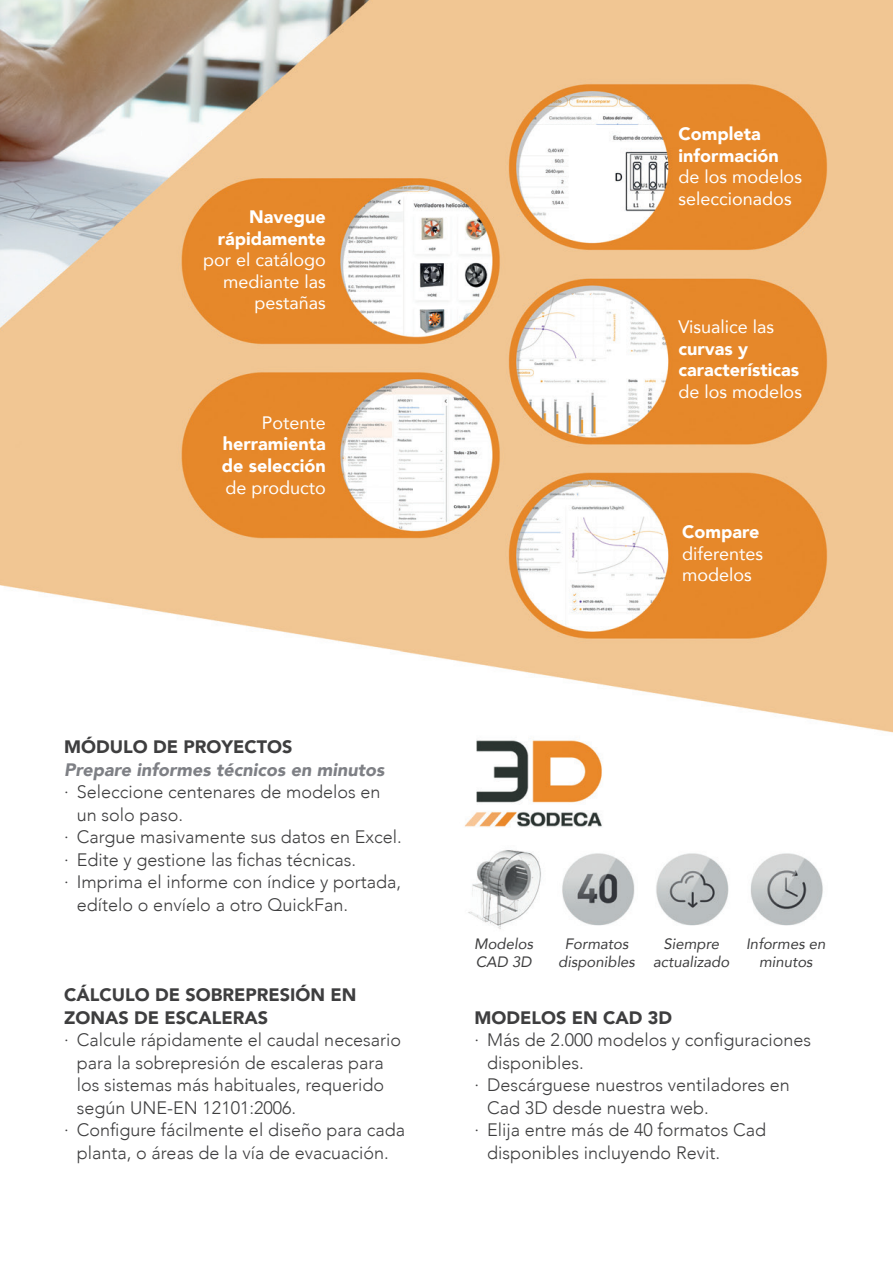
<style>
.page{position:relative;width:893px;height:1263px;background:#fff}
.page>*{position:absolute;margin:0;border:0;box-sizing:border-box;transform-origin:0 0}
.t1{font:300 18px "Avenir";color:#3e3e3f}
.t2{font:18px/21.6px "Avenir";color:#fff}
.t3{font:900 18px/21.6px "Avenir";color:#fff}
.t4{font:900 18px/22.5px "Avenir";color:#3e3e3f}
.t5{font:italic 900 18px "Avenir";color:#7e8085}
.t6{font:italic 15px/18px "Avenir";color:#3e3e3f;text-align:center}
</style>
<div class="page">
<img style="left:0;top:0;width:893px;height:929px">
<p class="t3" style="left:218px;top:206px;width:109px;text-align:right">Navegue rápidamente</p>
<p class="t2" style="left:203px;top:249px;width:124px;text-align:right">por el catálogo mediante las pestañas</p>
<p class="t2" style="left:262px;top:411px;width:66px">Potente</p>
<p class="t3" style="left:222px;top:433px;width:106px">herramienta de selección</p>
<p class="t2" style="left:226px;top:476px;width:102px">de producto</p>
<p class="t4" style="left:64px;top:735px;width:230px">MÓDULO DE PROYECTOS</p>
<p class="t5" style="left:64px;top:755px;width:322px">Prepare informes técnicos en minutos</p>
<p class="t1" style="left:64px;top:782px;width:318px">· Seleccione centenares de modelos en</p>
<p class="t1" style="left:77px;top:804px;width:108px">un solo paso.</p>
<p class="t1" style="left:64px;top:827px;width:339px">· Cargue masivamente sus datos en Excel.</p>
<p class="t1" style="left:64px;top:849px;width:293px">· Edite y gestione las fichas técnicas.</p>
<p class="t1" style="left:64px;top:872px;width:338px">· Imprima el informe con índice y portada,</p>
<p class="t1" style="left:77px;top:894px;width:273px">edítelo o envíelo a otro QuickFan.</p>
<p class="t4" style="left:64px;top:983px;width:294px">CÁLCULO DE SOBREPRESIÓN EN<br>ZONAS DE ESCALERAS</p>
<p class="t1" style="left:64px;top:1029px;width:338px">· Calcule rápidamente el caudal necesario</p>
<p class="t1" style="left:77px;top:1052px;width:308px">para la sobrepresión de escaleras para</p>
<p class="t1" style="left:77px;top:1074px;width:309px">los sistemas más habituales, requerido</p>
<p class="t1" style="left:77px;top:1097px;width:221px">según UNE-EN 12101:2006.</p>
<p class="t1" style="left:64px;top:1119px;width:342px">· Configure fácilmente el diseño para cada</p>
<p class="t1" style="left:77px;top:1142px;width:313px">planta, o áreas de la vía de evacuación.</p>
<p class="t3" style="left:679px;top:122px;width:102px">Completa información</p>
<p class="t2" style="left:679px;top:166px;width:125px">de los modelos seleccionados</p>
<p class="t2" style="left:679px;top:315px;width:97px">Visualice las</p>
<p class="t3" style="left:679px;top:337px;width:122px">curvas y características</p>
<p class="t2" style="left:679px;top:380px;width:125px">de los modelos</p>
<p class="t3" style="left:682px;top:520px;width:79px">Compare</p>
<p class="t2" style="left:682px;top:542px;width:83px">diferentes modelos</p>
<p class="t6" style="left:474px;top:934px;width:60px;text-align:left">Modelos<br>CAD 3D</p>
<p class="t6" style="left:558px;top:934px;width:78px">Formatos disponibles</p>
<p class="t6" style="left:653px;top:934px;width:78px">Siempre actualizado</p>
<p class="t6" style="left:746px;top:934px;width:81px">Informes en minutos</p>
<p class="t4" style="left:474px;top:1005px;width:199px">MODELOS EN CAD 3D</p>
<p class="t1" style="left:474px;top:1029px;width:338px">· Más de 2.000 modelos y configuraciones</p>
<p class="t1" style="left:487px;top:1052px;width:98px">disponibles.</p>
<p class="t1" style="left:474px;top:1074px;width:317px">· Descárguese nuestros ventiladores en</p>
<p class="t1" style="left:487px;top:1097px;width:223px">Cad 3D desde nuestra web.</p>
<p class="t1" style="left:474px;top:1119px;width:293px">· Elija entre más de 40 formatos Cad</p>
<p class="t1" style="left:487px;top:1142px;width:234px">disponibles incluyendo Revit.</p>
</div>
